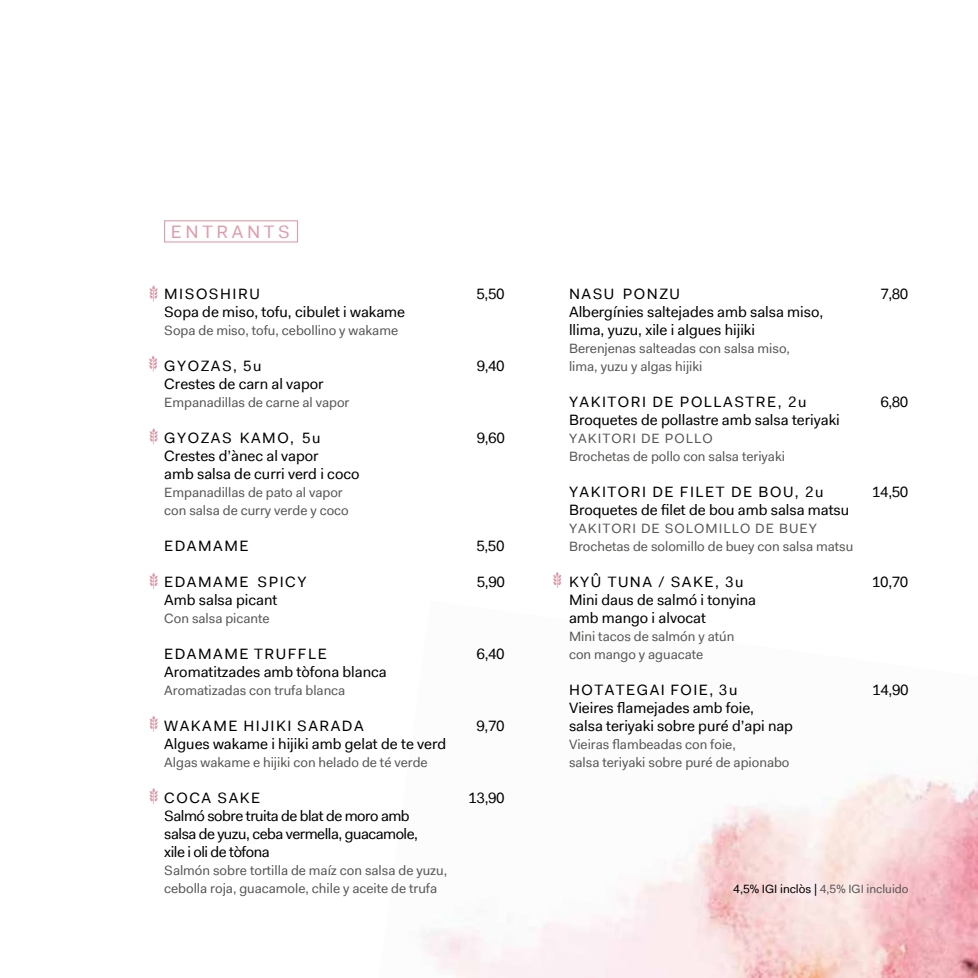
<style>
.page{position:relative;width:978px;height:978px;background:#fff}
.page>*{position:absolute;margin:0;border:0;box-sizing:border-box;transform-origin:0 0}
.t1{font:18px "Fakt";letter-spacing:.2em;color:#de9daa}
.t2{font:15px/18px "Fakt";color:#000}
.t3{font:15px "Fakt";letter-spacing:.1em;color:#000}
.t4{font:15px/18px "Fakt";letter-spacing:-.03em;color:#000}
.t5{font:13.5px/18px "Fakt";color:#575756}
.t6{font:12px "Fakt";color:#575756}
.s1{color:#000}
</style>
<div class="page">
<img style="left:424px;top:774px;width:554px;height:204px">
<svg style="left:150px;top:285px;width:8px;height:16px"></svg>
<svg style="left:150px;top:428px;width:8px;height:16px"></svg>
<svg style="left:150px;top:573px;width:8px;height:16px"></svg>
<svg style="left:150px;top:716px;width:8px;height:16px"></svg>
<svg style="left:150px;top:788px;width:8px;height:16px"></svg>
<svg style="left:553px;top:572px;width:8px;height:16px"></svg>
<div style="left:164px;top:220px;width:134px;height:23px;border:1px solid #de9daa"></div>
<svg style="left:149px;top:355px;width:8px;height:17px"></svg>
<h1 class="t1" style="left:171px;top:220px;width:120px">ENTRANTS</h1>
<p class="t3" style="left:164px;top:284px;width:97px">MISOSHIRU</p>
<p class="t2" style="left:476px;top:285px;width:30px">5,50</p>
<p class="t2" style="left:164px;top:303px;width:242px">Sopa de miso, tofu, cibulet i wakame</p>
<p class="t5" style="left:164px;top:321px;width:235px">Sopa de miso, tofu, cebollino y wakame</p>
<p class="t3" style="left:164px;top:356px;width:99px">GYOZAS, 5u</p>
<p class="t2" style="left:477px;top:357px;width:30px">9,40</p>
<p class="t2" style="left:164px;top:375px;width:161px">Crestes de carn al vapor</p>
<p class="t5" style="left:164px;top:393px;width:187px">Empanadillas de carne al vapor</p>
<p class="t3" style="left:164px;top:428px;width:158px">GYOZAS KAMO, 5u</p>
<p class="t2" style="left:477px;top:429px;width:30px">9,60</p>
<p class="t2" style="left:164px;top:447px;width:197px">Crestes d’ànec al vapor<br>amb salsa de curri verd i coco</p>
<p class="t5" style="left:164px;top:483px;width:186px">Empanadillas de pato al vapor con salsa de curry verde y coco</p>
<p class="t3" style="left:164px;top:536px;width:86px">EDAMAME</p>
<p class="t2" style="left:476px;top:537px;width:30px">5,50</p>
<p class="t3" style="left:164px;top:572px;width:144px">EDAMAME SPICY</p>
<p class="t2" style="left:477px;top:573px;width:30px">5,90</p>
<p class="t2" style="left:164px;top:591px;width:115px">Amb salsa picant</p>
<p class="t5" style="left:164px;top:609px;width:107px">Con salsa picante</p>
<p class="t3" style="left:164px;top:644px;width:164px">EDAMAME TRUFFLE</p>
<p class="t2" style="left:477px;top:645px;width:30px">6,40</p>
<p class="t2" style="left:164px;top:663px;width:224px">Aromatitzades amb tòfona blanca</p>
<p class="t5" style="left:164px;top:681px;width:183px">Aromatizadas con trufa blanca</p>
<p class="t3" style="left:164px;top:716px;width:201px">WAKAME HIJIKI SARADA</p>
<p class="t2" style="left:477px;top:717px;width:30px">9,70</p>
<p class="t2" style="left:164px;top:735px;width:283px">Algues wakame i hijiki amb gelat de te verd</p>
<p class="t5" style="left:164px;top:753px;width:265px">Algas wakame e hijiki con helado de té verde</p>
<p class="t3" style="left:164px;top:788px;width:98px">COCA SAKE</p>
<p class="t2" style="left:468px;top:789px;width:38px">13,90</p>
<p class="t4" style="left:164px;top:807px;width:255px">Salmó sobre truita de blat de moro amb salsa de yuzu, ceba vermella, guacamole, xile i oli de tòfona</p>
<p class="t5" style="left:164px;top:861px;width:285px">Salmón sobre tortilla de maíz con salsa de yuzu, cebolla roja, guacamole, chile y aceite de trufa</p>
<p class="t3" style="left:569px;top:284px;width:113px">NASU PONZU</p>
<p class="t2" style="left:880px;top:285px;width:30px">7,80</p>
<p class="t2" style="left:569px;top:303px;width:256px">Albergínies saltejades amb salsa miso, llima, yuzu, xile i algues hijiki</p>
<p class="t5" style="left:569px;top:339px;width:222px">Berenjenas salteadas con salsa miso, lima, yuzu y algas hijiki</p>
<p class="t3" style="left:569px;top:392px;width:239px">YAKITORI DE POLLASTRE, 2u</p>
<p class="t2" style="left:880px;top:393px;width:30px">6,80</p>
<p class="t2" style="left:569px;top:411px;width:272px">Broquetes de pollastre amb salsa teriyaki</p>
<p class="t5" style="left:569px;top:429px;width:217px">YAKITORI DE POLLO<br>Brochetas de pollo con salsa teriyaki</p>
<p class="t3" style="left:569px;top:482px;width:256px">YAKITORI DE FILET DE BOU, 2u</p>
<p class="t2" style="left:872px;top:483px;width:38px">14,50</p>
<p class="t2" style="left:569px;top:501px;width:282px">Broquetes de filet de bou amb salsa matsu</p>
<p class="t5" style="left:569px;top:519px;width:286px">YAKITORI DE SOLOMILLO DE BUEY<br>Brochetas de solomillo de buey con salsa matsu</p>
<p class="t3" style="left:569px;top:572px;width:176px">KYÛ TUNA / SAKE, 3u</p>
<p class="t2" style="left:872px;top:573px;width:38px">10,70</p>
<p class="t2" style="left:569px;top:591px;width:189px">Mini daus de salmó i tonyina amb mango i alvocat</p>
<p class="t5" style="left:569px;top:627px;width:167px">Mini tacos de salmón y atún con mango y aguacate</p>
<p class="t3" style="left:569px;top:680px;width:170px">HOTATEGAI FOIE, 3u</p>
<p class="t2" style="left:872px;top:681px;width:38px">14,90</p>
<p class="t2" style="left:569px;top:699px;width:226px">Vieires flamejades amb foie,<br>salsa teriyaki sobre puré d’api nap</p>
<p class="t5" style="left:569px;top:735px;width:222px">Vieiras flambeadas con foie,<br>salsa teriyaki sobre puré de apionabo</p>
<p class="t6" style="left:733px;top:880px;width:177px"><span class="s1">4,5% IGI inclòs |</span> 4,5% IGI incluido</p>
</div>
